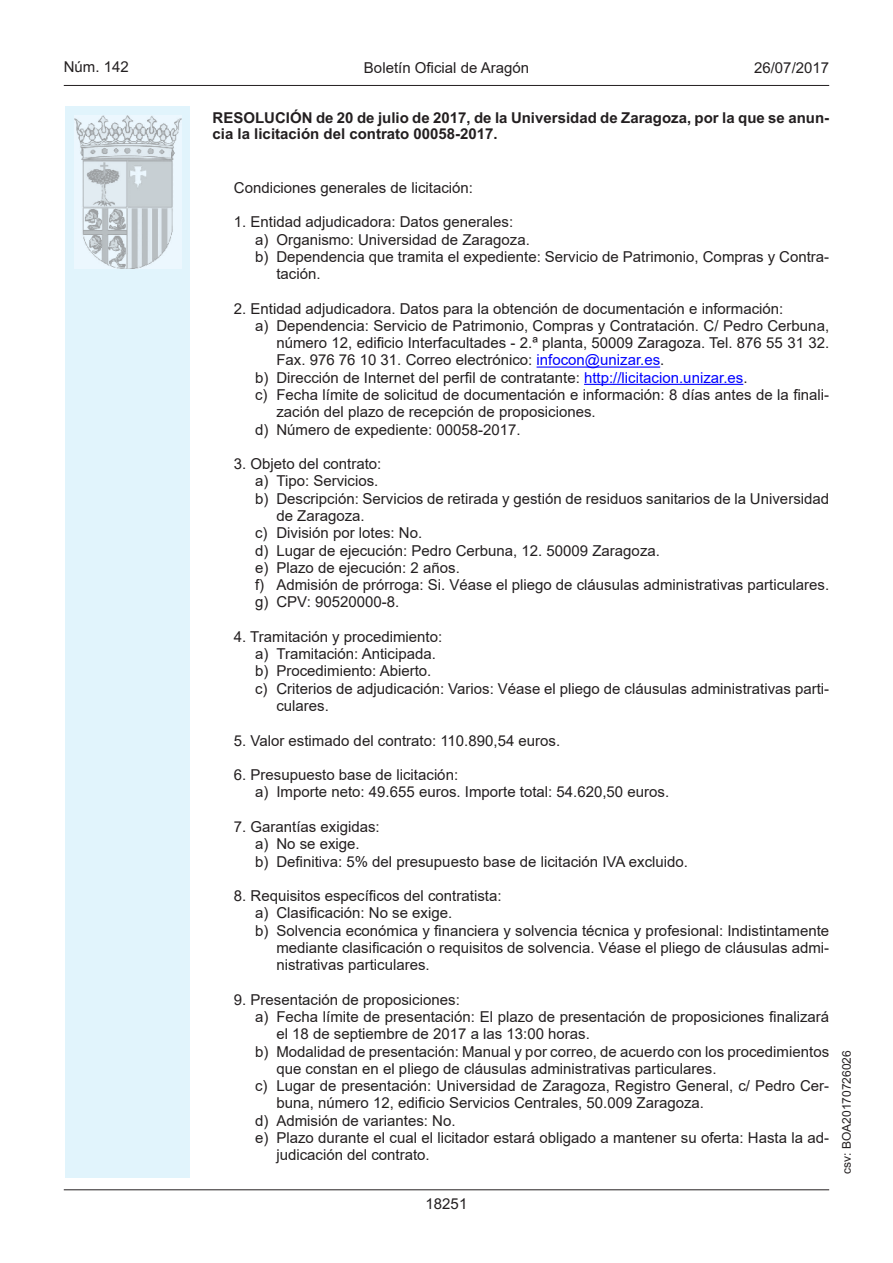
<style>
.page{position:relative;width:893px;height:1263px;background:#fff}
.page>*{position:absolute;margin:0;border:0;box-sizing:border-box;transform-origin:0 0}
.Sangrado_02{font:15px/17.2px "Arial MT2";color:#231f20}
.inicio_de_parrafo{font:15px "Arial MT2";color:#231f20}
.Titulo_text{font:700 15px/16.5px "Arial";color:#231f20}
.estilo_head-c{font:15px "Arial MT2";color:#231f20}
.estilo_head-d{font:15px "Arial";color:#231f20}
.estilo_head-i{font:15px "Arial";color:#231f20}
.numero_pagina{font:15px "Arial";color:#231f20}
.estilo_head-i-2{font:12px "Arial";color:#231f20}
.s1{color:#00f}
.s2{font-family:"Arial"}
</style>
<div class="page">
<div style="left:65px;top:106px;width:125px;height:1072px;background:#e1f4fc"></div>
<img style="left:75px;top:115px;width:106px;height:153px">
<hr style="left:64px;top:85px;width:765px;height:1px;background:#231f20">
<hr style="left:64px;top:1189px;width:765px;height:1px;background:#231f20">
<hr style="left:537px;top:366px;width:123px;height:2px;background:#00f">
<hr style="left:584px;top:384px;width:159px;height:1px;background:#00f">
<p class="estilo_head-i" style="left:64px;top:57px;width:67px">Núm. 142</p>
<p class="estilo_head-c" style="left:364px;top:57px;width:167px">Boletín Oficial de Aragón</p>
<p class="estilo_head-d" style="left:754px;top:57px;width:77px">26/07/2017</p>
<p class="Titulo_text" style="left:213px;top:110px;width:618px">RESOLUCIÓN de 20 de julio de 2017, de la Universidad de Zaragoza, por la que se anun&shy;cia la licitación del contrato 00058-2017.</p>
<p class="inicio_de_parrafo" style="left:234px;top:177px;width:241px">Condiciones generales de licitación:</p>
<p class="inicio_de_parrafo" style="left:234px;top:212px;width:281px">1. Entidad adjudicadora: Datos generales:</p>
<p class="Sangrado_02" style="left:255px;top:231px;width:276px">a) Organismo: Universidad de Zaragoza.</p>
<p class="Sangrado_02" style="left:276px;top:248px;width:554px;text-indent:-21px">b) Dependencia que tramita el expediente: Servicio de Patrimonio, Compras y Contra&shy;tación.</p>
<p class="inicio_de_parrafo" style="left:234px;top:298px;width:551px">2. Entidad adjudicadora. Datos para la obtención de documentación e información:</p>
<p class="Sangrado_02" style="left:276px;top:317px;width:554px;text-align:justify;text-indent:-21px">a) Dependencia: Servicio de Patrimonio, Compras y Contratación. C/ Pedro Cerbuna, número 12, edificio Interfacultades - 2.ª planta, 50009 Zaragoza. Tel. 876 55 31 32.<br>Fax. 976 76 10 31. Correo electrónico: <span class="s1">infocon@unizar.es</span><span class="s2">.</span></p>
<p class="Sangrado_02" style="left:255px;top:369px;width:494px">b) Dirección de Internet del perfil de contratante: <span class="s1">http://licitacion.unizar.es</span><span class="s2">.</span></p>
<p class="Sangrado_02" style="left:276px;top:386px;width:554px;text-indent:-21px">c) Fecha límite de solicitud de documentación e información: 8 días antes de la finali&shy;zación del plazo de recepción de proposiciones.</p>
<p class="Sangrado_02" style="left:255px;top:421px;width:267px">d) Número de expediente: 00058-2017.</p>
<p class="inicio_de_parrafo" style="left:234px;top:453px;width:149px">3. Objeto del contrato:</p>
<p class="Sangrado_02" style="left:255px;top:472px;width:125px">a) Tipo: Servicios.</p>
<p class="Sangrado_02" style="left:276px;top:490px;width:554px;text-indent:-21px">b) Descripción: Servicios de retirada y gestión de residuos sanitarios de la Universidad de Zaragoza.</p>
<p class="Sangrado_02" style="left:255px;top:524px;width:169px">c) División por lotes: No.</p>
<p class="Sangrado_02" style="left:255px;top:541px;width:406px">d) Lugar de ejecución: Pedro Cerbuna, 12. 50009 Zaragoza.</p>
<p class="Sangrado_02" style="left:255px;top:559px;width:206px">e) Plazo de ejecución: 2 años.</p>
<p class="Sangrado_02" style="left:255px;top:576px;width:575px">f) Admisión de prórroga: Si. Véase el pliego de cláusulas administrativas particulares.</p>
<p class="Sangrado_02" style="left:255px;top:593px;width:146px">g) CPV: 90520000-8.</p>
<p class="inicio_de_parrafo" style="left:234px;top:626px;width:210px">4. Tramitación y procedimiento:</p>
<p class="Sangrado_02" style="left:255px;top:645px;width:182px">a) Tramitación: Anticipada.</p>
<p class="Sangrado_02" style="left:255px;top:662px;width:178px">b) Procedimiento: Abierto.</p>
<p class="Sangrado_02" style="left:276px;top:680px;width:554px;text-indent:-21px">c) Criterios de adjudicación: Varios: Véase el pliego de cláusulas administrativas parti&shy;culares.</p>
<p class="inicio_de_parrafo" style="left:234px;top:730px;width:328px">5. Valor estimado del contrato: 110.890,54 euros.</p>
<p class="inicio_de_parrafo" style="left:234px;top:764px;width:226px">6. Presupuesto base de licitación:</p>
<p class="Sangrado_02" style="left:255px;top:783px;width:415px">a) Importe neto: 49.655 euros. Importe total: 54.620,50 euros.</p>
<p class="inicio_de_parrafo" style="left:234px;top:816px;width:147px">7. Garantías exigidas:</p>
<p class="Sangrado_02" style="left:255px;top:835px;width:106px">a) No se exige.</p>
<p class="Sangrado_02" style="left:255px;top:852px;width:434px">b) Definitiva: 5% del presupuesto base de licitación IVA excluido.</p>
<p class="inicio_de_parrafo" style="left:234px;top:885px;width:269px">8. Requisitos específicos del contratista:</p>
<p class="Sangrado_02" style="left:255px;top:904px;width:199px">a) Clasificación: No se exige.</p>
<p class="Sangrado_02" style="left:276px;top:922px;width:554px;text-align:justify;text-indent:-21px">b) Solvencia económica y financiera y solvencia técnica y profesional: Indistintamente mediante clasificación o requisitos de solvencia. Véase el pliego de cláusulas admi&shy;nistrativas particulares.</p>
<p class="inicio_de_parrafo" style="left:234px;top:989px;width:227px">9. Presentación de proposiciones:</p>
<p class="Sangrado_02" style="left:276px;top:1008px;width:554px;text-indent:-21px">a) Fecha límite de presentación: El plazo de presentación de proposiciones finalizará el 18 de septiembre de 2017 a las 13:00 horas.</p>
<p class="Sangrado_02" style="left:276px;top:1042px;width:554px;text-indent:-21px">b) Modalidad de presentación: Manual y por correo, de acuerdo con los procedimientos que constan en el pliego de cláusulas administrativas particulares.</p>
<p class="Sangrado_02" style="left:276px;top:1077px;width:554px;text-indent:-21px">c) Lugar de presentación: Universidad de Zaragoza, Registro General, c/ Pedro Cer&shy;buna, número 12, edificio Servicios Centrales, 50.009 Zaragoza.</p>
<p class="Sangrado_02" style="left:255px;top:1112px;width:202px">d) Admisión de variantes: No.</p>
<p class="Sangrado_02" style="left:276px;top:1129px;width:554px;text-indent:-21px">e) Plazo durante el cual el licitador estará obligado a mantener su oferta: Hasta la ad&shy;judicación del contrato.</p>
<p class="numero_pagina" style="left:426px;top:1193px;width:43px">18251</p>
<p class="estilo_head-i-2" style="left:838px;top:1174px;width:125px;rotate:-90deg">csv: BOA20170726026</p>
</div>
